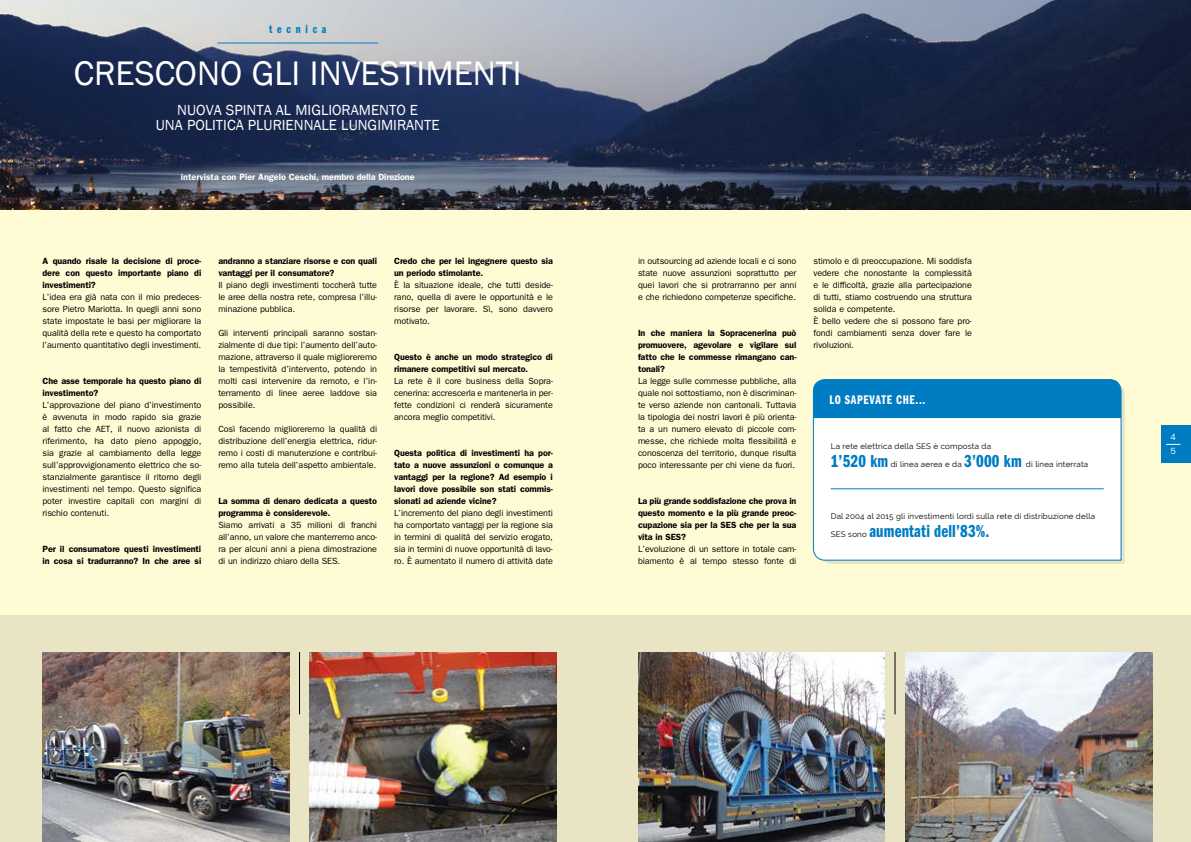
<style>
.page{position:relative;width:1191px;height:842px;background:#fff}
.page>*{position:absolute;margin:0;border:0;box-sizing:border-box;transform-origin:0 0}
.t1{font:35px "Franklin Gothic";color:#fff}
.t2{font:18px "ITC Franklin Gothic Std Dm Cp";letter-spacing:.01em;color:#007cc3}
.t3{font:15px/15px "Franklin Gothic";color:#fff;text-align:center}
.t4{font:13px "ITC Franklin Gothic Std Dm Cp";letter-spacing:.05em;color:#fff}
.t5{font:12px "ITC Franklin Gothic Std Dm Cp";letter-spacing:.4em;color:#007cc3}
.t6{font:9px/12px "ITC Franklin Gothic Std";letter-spacing:-.01em;color:#000;text-align:justify}
.t7{font:600 9px/12px "ITC Franklin Gothic Std";letter-spacing:-.01em;color:#000}
.t8{font:600 9px "ITC Franklin Gothic Std";color:#fff}
.t9{font:9px/14px "ITC Franklin Gothic Std";color:#fff}
.t10{font:8px "Raleway";letter-spacing:.025em;color:#000}
</style>
<div class="page">
<img style="left:0;top:0;width:595px;height:210px">
<div style="left:0;top:210px;width:609px;height:632px;background:#fffcd5"></div>
<div style="left:0;top:615px;width:609px;height:227px;background:#e9e4c3"></div>
<hr style="left:217px;top:43px;width:161px;height:1px;background:#007cc3">
<img style="left:43px;top:652px;width:246px;height:190px">
<img style="left:310px;top:652px;width:246px;height:190px">
<hr style="left:299px;top:652px;width:1px;height:62px;background:#000">
<img style="left:595px;top:0;width:596px;height:210px">
<div style="left:595px;top:210px;width:596px;height:632px;background:#fffcd5"></div>
<div style="left:1161px;top:426px;width:30px;height:37px;background:#007cc3"></div>
<svg style="left:1166px;top:444px;width:14px;height:1px"></svg>
<div style="left:595px;top:615px;width:596px;height:227px;background:#e9e4c3"></div>
<img style="left:638px;top:652px;width:246px;height:190px">
<img style="left:905px;top:652px;width:247px;height:190px">
<hr style="left:895px;top:652px;width:1px;height:62px;background:#000">
<svg style="left:824px;top:387px;width:300px;height:177px"></svg>
<div style="left:812px;top:379px;width:310px;height:182px;background:#fff"></div>
<div style="left:813px;top:380px;width:308px;height:38px;background:#007cc3"></div>
<hr style="left:830px;top:488px;width:273px;height:1px;background:#007cc3">
<h3 class="t5" style="left:269px;top:22px;width:59px">tecnica</h3>
<h1 class="t1" style="left:74px;top:52px;width:449px">CRESCONO GLI INVESTIMENTI</h1>
<h3 class="t3" style="left:156px;top:103px;width:285px">NUOVA SPINTA AL MIGLIORAMENTO E<br>UNA POLITICA PLURIENNALE LUNGIMIRANTE</h3>
<p class="t8" style="left:181px;top:171px;width:235px">intervista con Pier Angelo Ceschi, membro della Direzione</p>
<p class="t7" style="left:43px;top:255px;width:160px;text-align:justify">A quando risale la decisione di proce&shy;dere con questo importante piano di investimenti?</p>
<p class="t6" style="left:43px;top:291px;width:160px">L’idea era già nata con il mio predeces&shy;sore Pietro Mariotta. In quegli anni sono state impostate le basi per migliorare la qualità della rete e questo ha comportato l’aumento quantitativo degli investimenti.</p>
<p class="t7" style="left:43px;top:375px;width:160px">Che asse temporale ha questo piano di investimento?</p>
<p class="t6" style="left:43px;top:399px;width:160px">L’approvazione del piano d’investimento è avvenuta in modo rapido sia grazie al fatto che AET, il nuovo azionista di riferimento, ha dato pieno appoggio, sia grazie al cambiamento della legge sull’approvvigionamento elettrico che so&shy;stanzialmente garantisce il ritorno degli investimenti nel tempo. Questo significa poter investire capitali con margini di rischio contenuti.</p>
<p class="t7" style="left:43px;top:543px;width:160px">Per il consumatore questi investimenti in cosa si tradurranno? In che aree si</p>
<p class="t7" style="left:218px;top:255px;width:160px">andranno a stanziare risorse e con quali vantaggi per il consumatore?</p>
<p class="t6" style="left:218px;top:279px;width:160px">Il piano degli investimenti toccherà tutte le aree della nostra rete, compresa l’illu&shy;minazione pubblica.</p>
<p class="t6" style="left:218px;top:327px;width:160px">Gli interventi principali saranno sostan&shy;zialmente di due tipi: l’aumento dell’auto&shy;mazione, attraverso il quale miglioreremo la tempestività d’intervento, potendo in molti casi intervenire da remoto, e l’in&shy;terramento di linee aeree laddove sia possibile.</p>
<p class="t6" style="left:218px;top:423px;width:160px">Così facendo miglioreremo la qualità di distribuzione dell’energia elettrica, ridur&shy;remo i costi di manutenzione e contribui&shy;remo alla tutela dell’aspetto ambientale.</p>
<p class="t7" style="left:218px;top:495px;width:160px">La somma di denaro dedicata a questo programma è considerevole.</p>
<p class="t6" style="left:218px;top:519px;width:160px">Siamo arrivati a 35 milioni di franchi all’anno, un valore che manterremo anco&shy;ra per alcuni anni a piena dimostrazione di un indirizzo chiaro della SES.</p>
<p class="t7" style="left:394px;top:255px;width:160px">Credo che per lei ingegnere questo sia un periodo stimolante.</p>
<p class="t6" style="left:394px;top:279px;width:160px">È la situazione ideale, che tutti deside&shy;rano, quella di avere le opportunità e le risorse per lavorare. Sì, sono davvero motivato.</p>
<p class="t7" style="left:394px;top:351px;width:160px">Questo è anche un modo strategico di rimanere competitivi sul mercato.</p>
<p class="t6" style="left:394px;top:375px;width:160px">La rete è il core business della Sopra&shy;cenerina: accrescerla e mantenerla in per&shy;fette condizioni ci renderà sicuramente ancora meglio competitivi.</p>
<p class="t7" style="left:394px;top:447px;width:160px;text-align:justify">Questa politica di investimenti ha por&shy;tato a nuove assunzioni o comunque a vantaggi per la regione? Ad esempio i lavori dove possibile son stati commis&shy;sionati ad aziende vicine?</p>
<p class="t6" style="left:394px;top:507px;width:160px">L’incremento del piano degli investimenti ha comportato vantaggi per la regione sia in termini di qualità del servizio erogato, sia in termini di nuove opportunità di lavo&shy;ro. È aumentato il numero di attività date</p>
<p class="t6" style="left:638px;top:255px;width:160px">in outsourcing ad aziende locali e ci sono state nuove assunzioni soprattutto per quei lavori che si protrarranno per anni e che richiedono competenze specifiche.</p>
<p class="t7" style="left:638px;top:327px;width:160px;text-align:justify">In che maniera la Sopracenerina può promuovere, agevolare e vigilare sul fatto che le commesse rimangano can&shy;tonali?</p>
<p class="t6" style="left:638px;top:375px;width:160px">La legge sulle commesse pubbliche, alla quale noi sottostiamo, non è discriminan&shy;te verso aziende non cantonali. Tuttavia la tipologia dei nostri lavori è più orienta&shy;ta a un numero elevato di piccole com&shy;messe, che richiede molta flessibilità e conoscenza del territorio, dunque risulta poco interessante per chi viene da fuori.</p>
<p class="t7" style="left:638px;top:495px;width:160px;text-align:justify">La più grande soddisfazione che prova in questo momento e la più grande preoc&shy;cupazione sia per la SES che per la sua vita in SES?</p>
<p class="t6" style="left:638px;top:543px;width:160px">L’evoluzione di un settore in totale cam&shy;biamento è al tempo stesso fonte di</p>
<p class="t6" style="left:813px;top:255px;width:160px;text-align:left">stimolo e di preoccupazione. Mi soddisfa vedere che nonostante la complessità e le difficoltà, grazie alla partecipazione di tutti, stiamo costruendo una struttura solida e competente.<br>È bello vedere che si possono fare pro&shy;fondi cambiamenti senza dover fare le rivoluzioni.</p>
<h3 class="t4" style="left:829px;top:393px;width:98px">LO SAPEVATE CHE...</h3>
<p class="t10" style="left:830px;top:442px;width:162px">La rete elettrica della SES è composta da</p>
<h2 class="t2" style="left:830px;top:452px;width:59px">1’520 km</h2>
<p class="t10" style="left:890px;top:460px;width:73px">di linea aerea e da</p>
<h2 class="t2" style="left:964px;top:452px;width:59px">3’000 km</h2>
<p class="t10" style="left:1026px;top:460px;width:64px">di linea interrata</p>
<p class="t10" style="left:830px;top:511px;width:266px">Dal 2004 al 2015 gli investimenti lordi sulla rete di distribuzione della</p>
<p class="t10" style="left:830px;top:529px;width:38px">SES sono</p>
<h2 class="t2" style="left:869px;top:521px;width:122px">aumentati dell’83%.</h2>
<p class="t9" style="left:1170px;top:430px;width:7px">4<br>5</p>
</div>
